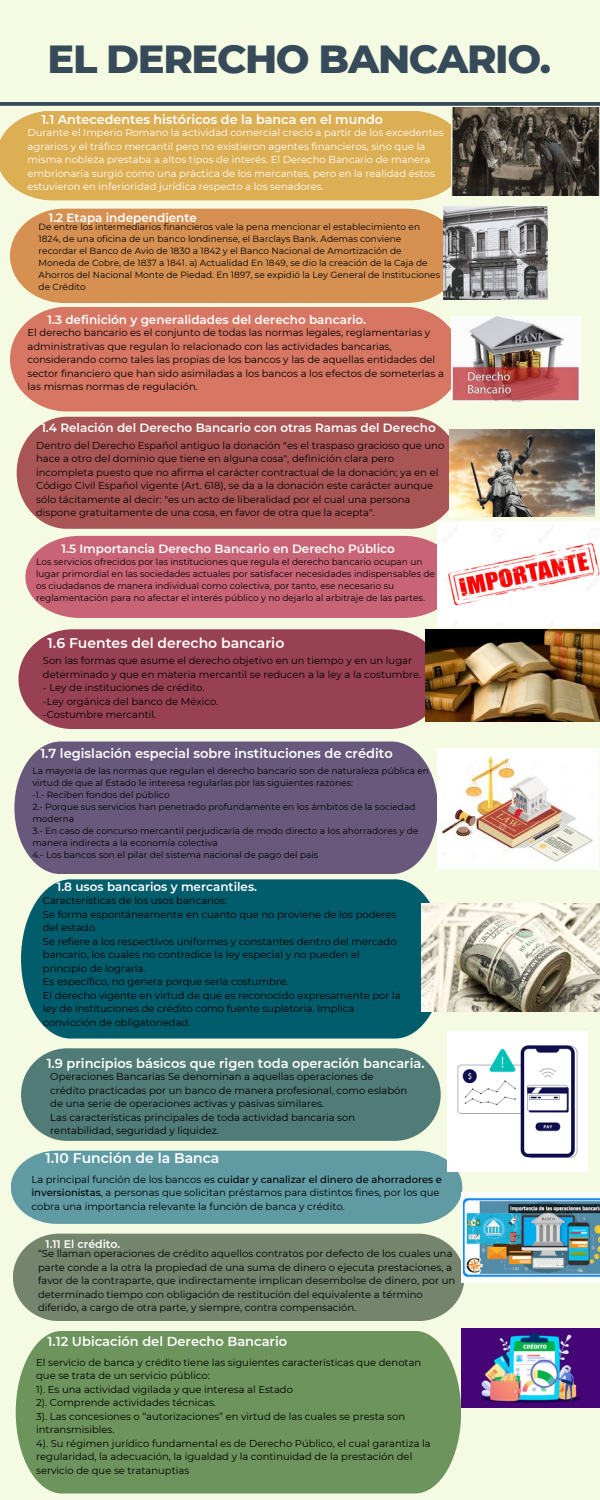
<style>
.page{position:relative;width:600px;height:1500px;background:#f5fae2}
.page>*{position:absolute;margin:0;border:0;box-sizing:border-box;transform-origin:0 0}
.t1{font:800 40px "Montserrat";letter-spacing:-.035em;color:#364a5a}
.t2{font:600 14px "Montserrat";color:#fff}
.t3{font:600 13px "Montserrat";color:#fff}
.t4{font:600 12.8px "Montserrat";color:#fff}
.t5{font:600 12px "Montserrat";color:#fff}
.t6{font:600 11px "Montserrat";color:#fff}
.t7{font:10px/13.5px "Montserrat";color:#000}
.t8{font:10px/13.5px "Montserrat";color:#fff}
.t9{font:9px/12px "Montserrat";color:#000}
.s1{font-weight:500}
</style>
<div class="page">
<div style="left:0;top:111px;width:451px;height:89px;background:#ddaf54"></div>
<div style="left:10px;top:307px;width:451px;height:104px;background:#d67663"></div>
<div style="left:25px;top:536px;width:413px;height:82px;background:#c96477"></div>
<div style="left:14px;top:742px;width:424px;height:132px;background:#68597c"></div>
<div style="left:21px;top:1048px;width:420px;height:93px;background:#517b77;border-radius:46px"></div>
<div style="left:10px;top:209px;width:433px;height:94px;background:#d69152"></div>
<div style="left:17px;top:417px;width:436px;height:112px;background:#a55"></div>
<div style="left:18px;top:629px;width:407px;height:100px;background:#994154"></div>
<div style="left:21px;top:879px;width:419px;height:160px;background:#015c6b"></div>
<div style="left:11px;top:1151px;width:451px;height:73px;background:#609ba4"></div>
<div style="left:13px;top:1234px;width:451px;height:87px;background:#74846d"></div>
<div style="left:16px;top:1331px;width:445px;height:163px;background:#6d945c"></div>
<svg style="left:0;top:102px;width:600px;height:4px;background:#415462"></svg>
<img style="left:443px;top:207px;width:105px;height:93px">
<img style="left:451px;top:108px;width:149px;height:88px">
<img style="left:451px;top:317px;width:129px;height:84px">
<img style="left:449px;top:429px;width:146px;height:87px">
<img style="left:438px;top:521px;width:162px;height:106px">
<img style="left:425px;top:629px;width:175px;height:93px">
<img style="left:438px;top:749px;width:160px;height:120px">
<img style="left:421px;top:903px;width:179px;height:108px">
<img style="left:461px;top:1192px;width:139px;height:90px">
<img style="left:448px;top:1032px;width:140px;height:140px">
<img style="left:461px;top:1329px;width:139px;height:78px">
<p class="t1" style="left:48px;top:34px;width:505px">EL DERECHO BANCARIO.</p>
<h3 class="t4" style="left:41px;top:111px;width:343px">1.1 Antecedentes históricos de la banca en el mundo</h3>
<p class="t8" style="left:28px;top:126px;width:418px">Durante el Imperio Romano la actividad comercial creció a partir de los excedentes agrarios y el tráfico mercantil pero no existieron agentes financieros, sino que la misma nobleza prestaba a altos tipos de interés. El Derecho Bancario de manera embrionaria surgió como una práctica de los mercantes, pero en la realidad éstos estuvieron en inferioridad jurídica respecto a los senadores.</p>
<p class="t9" style="left:39px;top:220px;width:403px">De entre los intermediarios financieros vale la pena mencionar el establecimiento en 1824, de una oficina de un banco londinense, el Barclays Bank. Ademas conviene recordar el Banco de Avio de 1830 a 1842 y el Banco Nacional de Amortización de Moneda de Cobre, de 1837 a 1841. a) Actualidad En 1849, se dio la creación de la Caja de Ahorros del Nacional Monte de Piedad. En 1897, se expidió la Ley General de Instituciones de Crédito</p>
<p class="t5" style="left:48px;top:312px;width:320px">1.3 definición y generalidades del derecho bancario.</p>
<p class="t7" style="left:28px;top:326px;width:418px">El derecho bancario es el conjunto de todas las normas legales, reglamentarias y administrativas que regulan lo relacionado con las actividades bancarias, considerando como tales las propias de los bancos y las de aquellas entidades del sector financiero que han sido asimiladas a los bancos a los efectos de someterlas a las mismas normas de regulación.</p>
<h3 class="t5" style="left:41px;top:420px;width:396px">1.4 Relación del Derecho Bancario con otras Ramas del Derecho</h3>
<h4 class="t7" style="left:36px;top:438px;width:410px">Dentro del Derecho Español antiguo la donación "es el traspaso gracioso que uno hace a otro del dominio que tiene en alguna cosa", definición clara pero incompleta puesto que no afirma el carácter contractual de la donación; ya en el Código Civil Español vigente (Art. 618), se da a la donación este carácter aunque sólo tácitamente al decir: "es un acto de liberalidad por el cual una persona dispone gratuitamente de una cosa, en favor de otra que la acepta".</h4>
<p class="t9" style="left:36px;top:555px;width:400px">Los servicios ofrecidos por las instituciones que regula el derecho bancario ocupan un lugar primordial en las sociedades actuales por satisfacer necesidades indispensables de os ciudadanos de manera individual como colectiva, por tanto, ese necesario su reglamentación para no afectar el interés público y no dejarlo al arbitraje de las partes.</p>
<p class="t5" style="left:49px;top:210px;width:150px">1.2 Etapa independiente</p>
<h4 class="t5" style="left:62px;top:541px;width:335px">1.5 Importancia Derecho Bancario en Derecho Público</h4>
<h4 class="t2" style="left:48px;top:635px;width:238px">1.6 Fuentes del derecho bancario</h4>
<p class="t7" style="left:43px;top:654px;width:380px">Son las formas que asume el derecho objetivo en un tiempo y en un lugar determinado y que en materia mercantil se reducen a la ley a la costumbre.</p>
<p class="t7" style="left:43px;top:681px;width:177px">- Ley de instituciones de crédito. -Ley orgánica del banco de México. -Costumbre mercantil.</p>
<h2 class="t3" style="left:40px;top:745px;width:354px">1.7 legislación especial sobre instituciones de crédito</h2>
<h2 class="t9" style="left:32px;top:765px;width:398px">La mayoría de las normas que regulan el derecho bancario son de naturaleza pública en virtud de que al Estado le interesa regularlas por las siguientes razones:</h2>
<h4 class="t9" style="left:32px;top:789px;width:139px">-1.- Reciben fondos del público</h4>
<h2 class="t9" style="left:32px;top:801px;width:385px">2.- Porque sus servicios han penetrado profundamente en los ámbitos de la sociedad moderna</h2>
<h4 class="t9" style="left:32px;top:825px;width:387px">3.- En caso de concurso mercantil perjudicaría de modo directo a los ahorradores y de manera indirecta a la economía colectiva</h4>
<p class="t9" style="left:32px;top:849px;width:287px">4.- Los bancos son el pilar del sistema nacional de pago del país</p>
<h3 class="t7" style="left:43px;top:894px;width:359px">Características de los usos bancarios:<br>Se forma espontáneamente en cuanto que no proviene de los poderes del estado.<br>Se refiere a los respectivos uniformes y constantes dentro del mercado bancario, los cuales no contradice la ley especial y no pueden el principio de lograrla.<br>Es específico, no genera porque sería costumbre.<br>El derecho vigente en virtud de que es reconocido expresamente por la ley de instituciones de crédito como fuente supletoria. Implica convicción de obligatoriedad.</h3>
<h2 class="t5" style="left:57px;top:880px;width:202px">1.8 usos bancarios y mercantiles.</h2>
<p class="t3" style="left:47px;top:1055px;width:379px">1.9 principios básicos que rigen toda operación bancaria.</p>
<h4 class="t7" style="left:50px;top:1070px;width:358px">Operaciones Bancarias Se denominan a aquellas operaciones de crédito practicadas por un banco de manera profesional, como eslabón de una serie de operaciones activas y pasivas similares.<br>Las características principales de toda actividad bancaria son rentabilidad, seguridad y liquidez.</h4>
<h2 class="t7" style="left:31px;top:1173px;width:412px">La principal función de los bancos es <span class="s1">cuidar y canalizar el dinero de ahorradores e inversionistas</span>, a personas que solicitan préstamos para distintos fines, por los que cobra una importancia relevante la función de banca y crédito.</h2>
<h4 class="t7" style="left:38px;top:1247px;width:419px">“Se llaman operaciones de crédito aquellos contratos por defecto de los cuales una parte conde a la otra la propiedad de una suma de dinero o ejecuta prestaciones, a favor de la contraparte, que indirectamente implican desembolse de dinero, por un determinado tiempo con obligación de restitución del equivalente a término diferido, a cargo de otra parte, y siempre, contra compensación.</h4>
<p class="t2" style="left:45px;top:1150px;width:175px">1.10 Función de la Banca</p>
<h4 class="t6" style="left:45px;top:1237px;width:76px">1.11 El crédito.</h4>
<p class="t3" style="left:48px;top:1333px;width:241px">1.12 Ubicación del Derecho Bancario</p>
<p class="t7" style="left:36px;top:1355px;width:396px">El servicio de banca y crédito tiene las siguientes características que denotan que se trata de un servicio público:<br>1). Es una actividad vigilada y que interesa al Estado<br>2). Comprende actividades técnicas.<br>3). Las concesiones o “autorizaciones” en virtud de las cuales se presta son intransmisibles.<br>4). Su régimen jurídico fundamental es de Derecho Público, el cual garantiza la regularidad, la adecuación, la igualdad y la continuidad de la prestación del servicio de que se tratanuptias</p>
</div>
